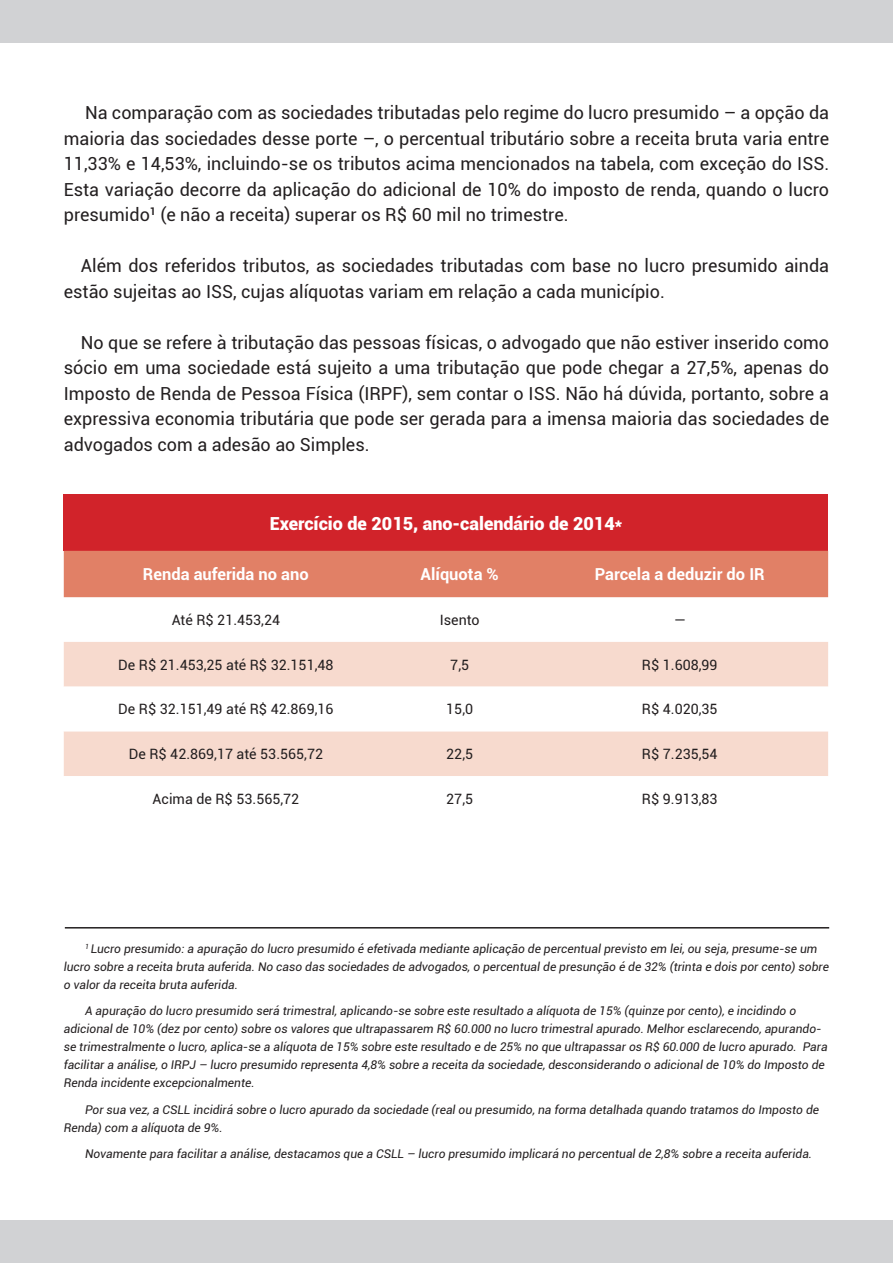
<style>
.page{position:relative;width:893px;height:1263px;background:#fff}
.page>*{position:absolute;margin:0;border:0;box-sizing:border-box;transform-origin:0 0}
.t1{font:18px/25.5px "Roboto";color:#231f20;text-align:justify}
.t2{font:900 18px "Roboto";color:#fff}
.t3{font:700 16.5px "Roboto";color:#fff}
.t4{font:14.25px "Roboto";color:#231f20}
.t5{font:italic 12px/18px "Roboto";color:#231f20}
</style>
<div class="page">
<div style="left:0;top:0;width:893px;height:43px;background:#d1d2d4"></div>
<div style="left:64px;top:495px;width:764px;height:56px;background:#d1232a"></div>
<div style="left:64px;top:551px;width:764px;height:46px;background:#e18066"></div>
<div style="left:64px;top:642px;width:764px;height:45px;background:#f7dace"></div>
<div style="left:64px;top:731px;width:764px;height:45px;background:#f7dace"></div>
<div style="left:0;top:1220px;width:893px;height:43px;background:#d1d2d4"></div>
<hr style="left:65px;top:927px;width:764px;height:1px;background:#231f20">
<p class="t1" style="left:64px;top:99px;width:767px;text-indent:21px">Na comparação com as sociedades tributadas pelo regime do lucro presumido – a opção da maioria das sociedades desse porte –, o percentual tributário sobre a receita bruta varia entre 11,33% e 14,53%, incluindo-se os tributos acima mencionados na tabela, com exceção do ISS.<br>Esta variação decorre da aplicação do adicional de 10% do imposto de renda, quando o lucro presumido<sup>1</sup> (e não a receita) superar os R$ 60 mil no trimestre.</p>
<h1 class="t1" style="left:64px;top:252px;width:767px;text-indent:17px">Além dos referidos tributos, as sociedades tributadas com base no lucro presumido ainda estão sujeitas ao ISS, cujas alíquotas variam em relação a cada município.</h1>
<p class="t1" style="left:64px;top:329px;width:767px;text-indent:17px">No que se refere à tributação das pessoas físicas, o advogado que não estiver inserido como sócio em uma sociedade está sujeito a uma tributação que pode chegar a 27,5%, apenas do Imposto de Renda de Pessoa Física (IRPF), sem contar o ISS. Não há dúvida, portanto, sobre a expressiva economia tributária que pode ser gerada para a imensa maioria das sociedades de advogados com a adesão ao Simples.</p>
<h1 class="t2" style="left:270px;top:510px;width:354px">Exercício de 2015, ano-calendário de 2014*</h1>
<h2 class="t3" style="left:143px;top:563px;width:167px">Renda auferida no ano</h2>
<h2 class="t3" style="left:421px;top:563px;width:80px">Alíquota %</h2>
<h2 class="t3" style="left:595px;top:563px;width:171px">Parcela a deduzir do IR</h2>
<p class="t4" style="left:172px;top:610px;width:110px">Até R$ 21.453,24</p>
<p class="t4" style="left:440px;top:610px;width:41px">Isento</p>
<p class="t4" style="left:674px;top:610px;width:13px">—</p>
<p class="t4" style="left:118px;top:654px;width:217px">De R$ 21.453,25 até R$ 32.151,48</p>
<p class="t4" style="left:450px;top:654px;width:20px">7,5</p>
<p class="t4" style="left:642px;top:654px;width:77px">R$ 1.608,99</p>
<p class="t4" style="left:118px;top:699px;width:217px">De R$ 32.151,49 até R$ 42.869,16</p>
<p class="t4" style="left:446px;top:699px;width:28px">15,0</p>
<p class="t4" style="left:642px;top:699px;width:77px">R$ 4.020,35</p>
<p class="t4" style="left:129px;top:744px;width:196px">De R$ 42.869,17 até 53.565,72</p>
<p class="t4" style="left:446px;top:744px;width:28px">22,5</p>
<p class="t4" style="left:642px;top:744px;width:77px">R$ 7.235,54</p>
<p class="t4" style="left:153px;top:789px;width:148px">Acima de R$ 53.565,72</p>
<p class="t4" style="left:446px;top:789px;width:28px">27,5</p>
<p class="t4" style="left:642px;top:789px;width:77px">R$ 9.913,83</p>
<p class="t5" style="left:64px;top:939px;width:767px;text-indent:21px"><sup>1</sup> Lucro presumido: a apuração do lucro presumido é efetivada mediante aplicação de percentual previsto em lei, ou seja, presume-se um lucro sobre a receita bruta auferida. No caso das sociedades de advogados, o percentual de presunção é de 32% (trinta e dois por cento) sobre o valor da receita bruta auferida.</p>
<p class="t5" style="left:64px;top:1001px;width:765px;text-indent:21px">A apuração do lucro presumido será trimestral, aplicando-se sobre este resultado a alíquota de 15% (quinze por cento), e incidindo o adicional de 10% (dez por cento) sobre os valores que ultrapassarem R$ 60.000 no lucro trimestral apurado. Melhor esclarecendo, apurando&shy;se trimestralmente o lucro, aplica-se a alíquota de 15% sobre este resultado e de 25% no que ultrapassar os R$ 60.000 de lucro apurado. Para facilitar a análise, o IRPJ – lucro presumido representa 4,8% sobre a receita da sociedade, desconsiderando o adicional de 10% do Imposto de Renda incidente excepcionalmente.</p>
<p class="t5" style="left:64px;top:1100px;width:757px;text-indent:21px">Por sua vez, a CSLL incidirá sobre o lucro apurado da sociedade (real ou presumido, na forma detalhada quando tratamos do Imposto de<br>Renda) com a alíquota de 9%.</p>
<p class="t5" style="left:85px;top:1144px;width:729px">Novamente para facilitar a análise, destacamos que a CSLL – lucro presumido implicará no percentual de 2,8% sobre a receita auferida.</p>
</div>
